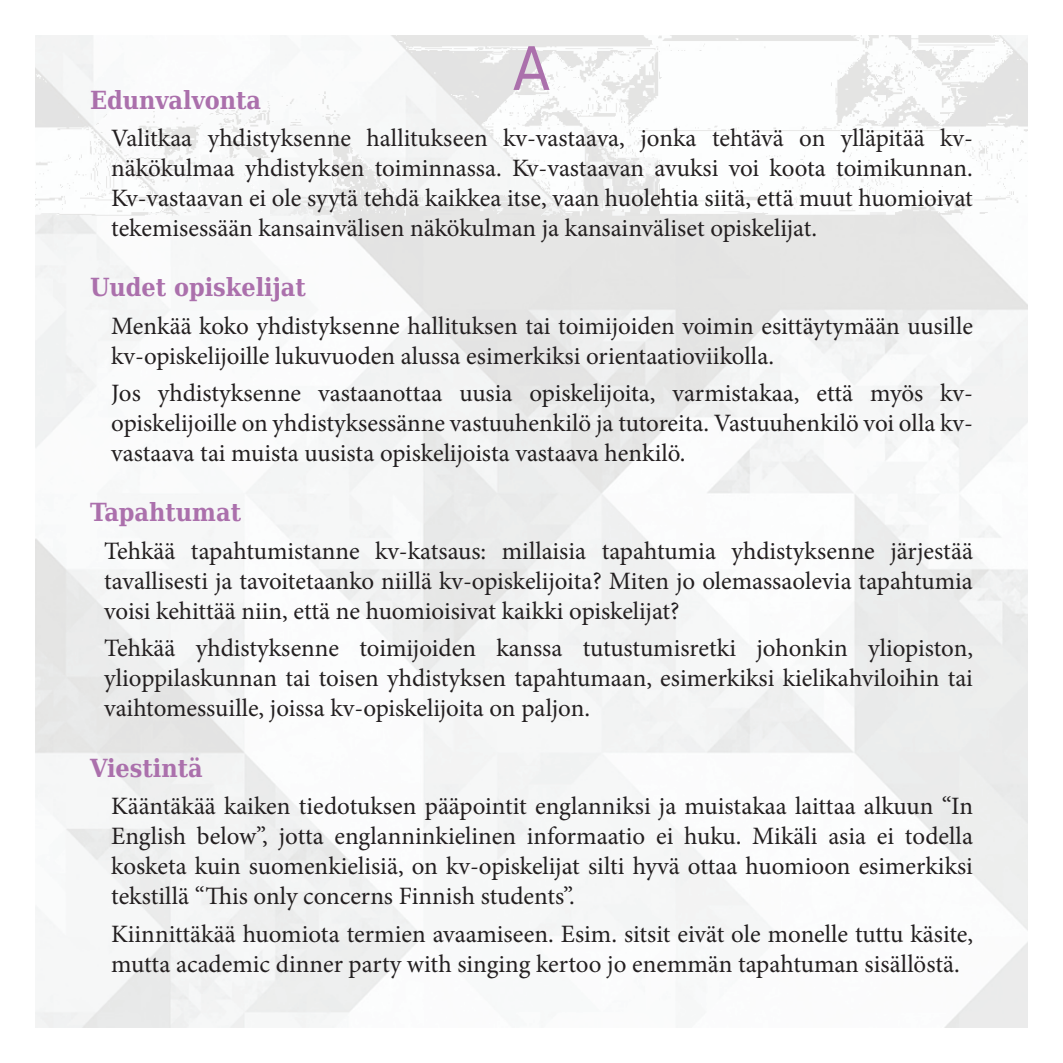
<style>
.page{position:relative;width:1063px;height:1063px;background:#fff}
.page>*{position:absolute;margin:0;border:0;box-sizing:border-box;transform-origin:0 0}
.t1{font:60px "DejaVu Sans Condensed";color:#ab70ac}
.t2{font:25px/30px "Minion Pro";color:#231f20;text-align:justify}
.t3{font:700 25px "DejaVu Serif Condensed";color:#ab70ac}
</style>
<div class="page">
<img style="left:35px;top:35px;width:993px;height:993px">
<h1 class="t1" style="left:513px;top:20px;width:38px">A</h1>
<p class="t3" style="left:90px;top:80px;width:173px">Edunvalvonta</p>
<p class="t2" style="left:111px;top:124px;width:863px">Valitkaa yhdistyksenne hallitukseen kv-vastaava, jonka tehtävä on ylläpitää kv&shy;näkökulmaa yhdistyksen toiminnassa. Kv-vastaavan avuksi voi koota toimikunnan.<br>Kv-vastaavan ei ole syytä tehdä kaikkea itse, vaan huolehtia siitä, että muut huomioivat tekemisessään kansainvälisen näkökulman ja kansainväliset opiskelijat.</p>
<p class="t3" style="left:90px;top:268px;width:217px">Uudet opiskelijat</p>
<p class="t2" style="left:111px;top:311px;width:863px">Menkää koko yhdistyksenne hallituksen tai toimijoiden voimin esittäytymään uusille kv-opiskelijoille lukuvuoden alussa esimerkiksi orientaatioviikolla.</p>
<p class="t2" style="left:111px;top:379px;width:863px">Jos yhdistyksenne vastaanottaa uusia opiskelijoita, varmistakaa, että myös kv&shy;opiskelijoille on yhdistyksessänne vastuuhenkilö ja tutoreita. Vastuuhenkilö voi olla kv&shy;vastaava tai muista uusista opiskelijoista vastaava henkilö.</p>
<p class="t3" style="left:90px;top:493px;width:153px">Tapahtumat</p>
<p class="t2" style="left:104px;top:536px;width:870px">Tehkää tapahtumistanne kv-katsaus: millaisia tapahtumia yhdistyksenne järjestää tavallisesti ja tavoitetaanko niillä kv-opiskelijoita? Miten jo olemassaolevia tapahtumia voisi kehittää niin, että ne huomioisivat kaikki opiskelijat?</p>
<p class="t2" style="left:104px;top:634px;width:870px">Tehkää yhdistyksenne toimijoiden kanssa tutustumisretki johonkin yliopiston, ylioppilaskunnan tai toisen yhdistyksen tapahtumaan, esimerkiksi kielikahviloihin tai vaihtomessuille, joissa kv-opiskelijoita on paljon.</p>
<p class="t3" style="left:90px;top:748px;width:114px">Viestintä</p>
<p class="t2" style="left:111px;top:791px;width:863px">Kääntäkää kaiken tiedotuksen pääpointit englanniksi ja muistakaa laittaa alkuun “In English below”, jotta englanninkielinen informaatio ei huku. Mikäli asia ei todella kosketa kuin suomenkielisiä, on kv-opiskelijat silti hyvä ottaa huomioon esimerkiksi tekstillä “This only concerns Finnish students”.</p>
<p class="t2" style="left:111px;top:919px;width:863px">Kiinnittäkää huomiota termien avaamiseen. Esim. sitsit eivät ole monelle tuttu käsite, mutta academic dinner party with singing kertoo jo enemmän tapahtuman sisällöstä.</p>
</div>
